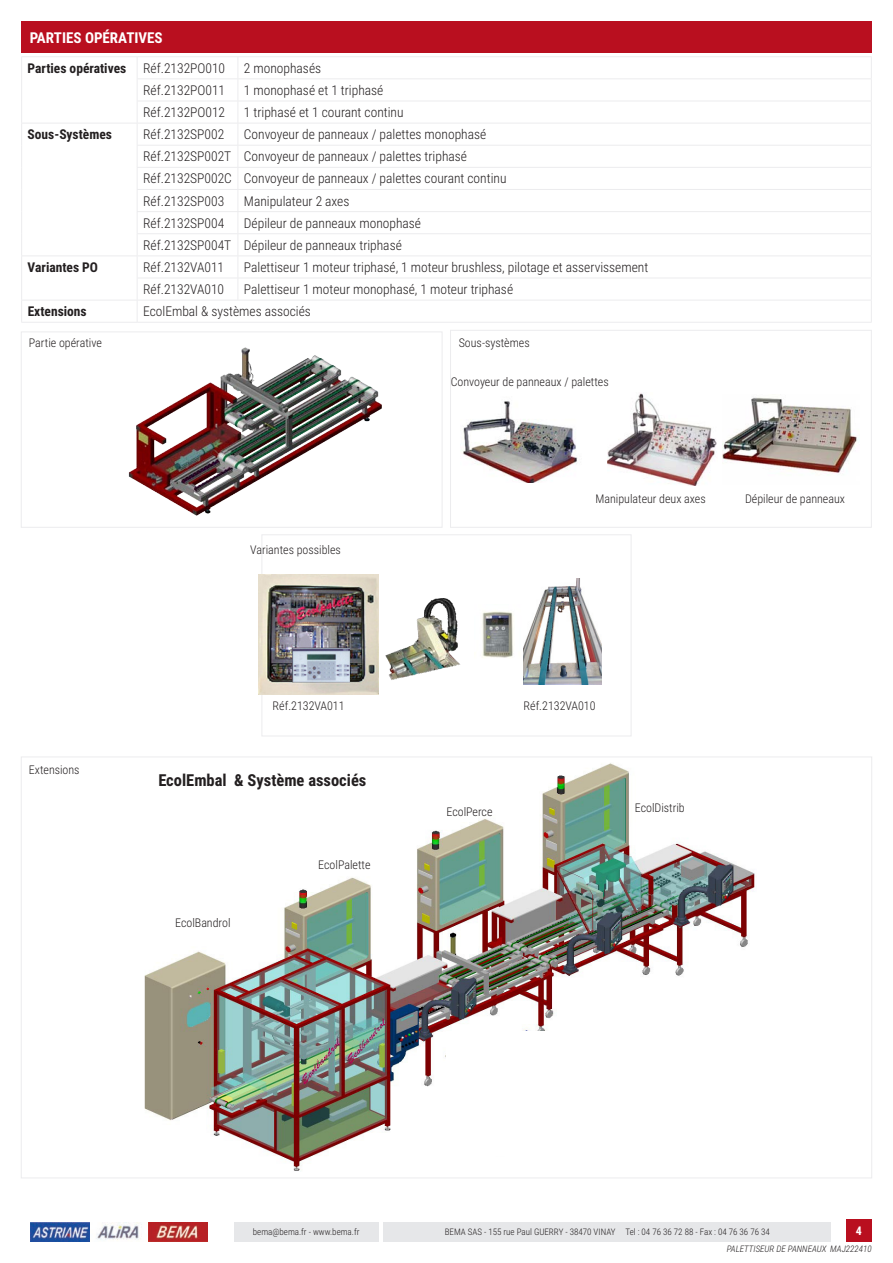
<style>
.page{position:relative;width:893px;height:1263px;background:#fff}
.page>*{position:absolute;margin:0;border:0;box-sizing:border-box;transform-origin:0 0}
.t1{font:700 16.5px "Roboto Condensed";color:#231f20}
.t2{font:700 15px "Roboto Condensed";color:#fff}
.Page_-_Titre_1_-_FC{font:300 13.5px "Roboto Condensed";color:#231f20}
.Page_-_Titre_1_-_FC-2{font:700 13.5px "Roboto Condensed";color:#231f20}
.t3{font:300 12px "Roboto Condensed";color:#231f20}
.t4{font:700 12px "Roboto Condensed";color:#fff}
.t5{font:300 9px "Roboto Condensed";color:#231f20}
.Version_Date_FC{font:italic 300 9px "Roboto Condensed";color:#231f20}
</style>
<div class="page">
<div style="left:846px;top:1219px;width:26px;height:23px;background:#b90f1f"></div>
<img style="left:31px;top:1222px;width:177px;height:20px">
<div style="left:384px;top:1222px;width:447px;height:20px;background:#e6e7e9"></div>
<div style="left:234px;top:1222px;width:144px;height:20px;background:#e6e7e9"></div>
<div style="left:261px;top:534px;width:370px;height:202px;border:1px solid #ececee"></div>
<div style="left:450px;top:330px;width:422px;height:198px;border:1px solid #ececee"></div>
<div style="left:21px;top:331px;width:421px;height:197px;border:1px solid #ececee"></div>
<div style="left:21px;top:21px;width:851px;height:32px;background:#b90f1f"></div>
<hr style="left:21px;top:56px;width:116px;height:1px;background:#ececee">
<hr style="left:137px;top:56px;width:101px;height:1px;background:#ececee">
<hr style="left:238px;top:56px;width:634px;height:1px;background:#ececee">
<hr style="left:137px;top:78px;width:101px;height:1px;background:#ececee">
<hr style="left:238px;top:78px;width:634px;height:1px;background:#ececee">
<hr style="left:137px;top:101px;width:101px;height:1px;background:#ececee">
<hr style="left:238px;top:101px;width:634px;height:1px;background:#ececee">
<hr style="left:21px;top:123px;width:116px;height:1px;background:#ececee">
<hr style="left:137px;top:123px;width:101px;height:1px;background:#ececee">
<hr style="left:238px;top:123px;width:634px;height:1px;background:#ececee">
<hr style="left:137px;top:145px;width:101px;height:1px;background:#ececee">
<hr style="left:238px;top:145px;width:634px;height:1px;background:#ececee">
<hr style="left:137px;top:167px;width:101px;height:1px;background:#ececee">
<hr style="left:238px;top:167px;width:634px;height:1px;background:#ececee">
<hr style="left:137px;top:189px;width:101px;height:1px;background:#ececee">
<hr style="left:238px;top:189px;width:634px;height:1px;background:#ececee">
<hr style="left:137px;top:211px;width:101px;height:1px;background:#ececee">
<hr style="left:238px;top:211px;width:634px;height:1px;background:#ececee">
<hr style="left:137px;top:233px;width:101px;height:1px;background:#ececee">
<hr style="left:238px;top:233px;width:634px;height:1px;background:#ececee">
<hr style="left:21px;top:255px;width:116px;height:1px;background:#ececee">
<hr style="left:137px;top:255px;width:101px;height:1px;background:#ececee">
<hr style="left:238px;top:255px;width:634px;height:1px;background:#ececee">
<hr style="left:137px;top:278px;width:101px;height:1px;background:#ececee">
<hr style="left:238px;top:278px;width:634px;height:1px;background:#ececee">
<hr style="left:21px;top:300px;width:116px;height:1px;background:#ececee">
<svg style="left:21px;top:57px;width:1px;height:265px"></svg>
<hr style="left:137px;top:300px;width:101px;height:1px;background:#ececee">
<svg style="left:137px;top:57px;width:1px;height:265px"></svg>
<hr style="left:238px;top:300px;width:634px;height:1px;background:#ececee">
<svg style="left:871px;top:57px;width:1px;height:265px"></svg>
<hr style="left:21px;top:322px;width:116px;height:1px;background:#ececee">
<hr style="left:137px;top:322px;width:101px;height:1px;background:#ececee">
<hr style="left:238px;top:322px;width:634px;height:1px;background:#ececee">
<img style="left:128px;top:347px;width:254px;height:169px">
<img style="left:723px;top:397px;width:136px;height:78px">
<img style="left:462px;top:401px;width:116px;height:81px">
<img style="left:607px;top:393px;width:110px;height:93px">
<img style="left:524px;top:578px;width:77px;height:107px">
<img style="left:482px;top:611px;width:31px;height:47px">
<img style="left:259px;top:574px;width:120px;height:120px">
<img style="left:385px;top:598px;width:76px;height:82px">
<img style="left:144px;top:763px;width:611px;height:408px">
<div style="left:446px;top:1031px;width:131px;height:125px;background:#fff"></div>
<p class="t2" style="left:30px;top:27px;width:134px">PARTIES OPÉRATIVES</p>
<p class="Page_-_Titre_1_-_FC-2" style="left:28px;top:59px;width:100px">Parties opératives</p>
<p class="Page_-_Titre_1_-_FC" style="left:143px;top:59px;width:84px">Réf.2132PO010</p>
<p class="Page_-_Titre_1_-_FC" style="left:244px;top:59px;width:79px">2 monophasés</p>
<p class="Page_-_Titre_1_-_FC" style="left:143px;top:81px;width:84px">Réf.2132PO011</p>
<p class="Page_-_Titre_1_-_FC" style="left:244px;top:81px;width:141px">1 monophasé et 1 triphasé</p>
<p class="Page_-_Titre_1_-_FC" style="left:143px;top:103px;width:84px">Réf.2132PO012</p>
<p class="Page_-_Titre_1_-_FC" style="left:244px;top:103px;width:161px">1 triphasé et 1 courant continu</p>
<p class="Page_-_Titre_1_-_FC-2" style="left:28px;top:125px;width:86px">Sous-Systèmes</p>
<p class="Page_-_Titre_1_-_FC" style="left:143px;top:125px;width:83px">Réf.2132SP002</p>
<p class="Page_-_Titre_1_-_FC" style="left:244px;top:125px;width:244px">Convoyeur de panneaux / palettes monophasé</p>
<p class="Page_-_Titre_1_-_FC" style="left:143px;top:147px;width:90px">Réf.2132SP002T</p>
<p class="Page_-_Titre_1_-_FC" style="left:244px;top:147px;width:225px">Convoyeur de panneaux / palettes triphasé</p>
<p class="Page_-_Titre_1_-_FC" style="left:143px;top:169px;width:90px">Réf.2132SP002C</p>
<p class="Page_-_Titre_1_-_FC" style="left:244px;top:169px;width:264px">Convoyeur de panneaux / palettes courant continu</p>
<p class="Page_-_Titre_1_-_FC" style="left:143px;top:191px;width:83px">Réf.2132SP003</p>
<p class="Page_-_Titre_1_-_FC" style="left:244px;top:191px;width:107px">Manipulateur 2 axes</p>
<p class="Page_-_Titre_1_-_FC" style="left:143px;top:213px;width:83px">Réf.2132SP004</p>
<p class="Page_-_Titre_1_-_FC" style="left:244px;top:213px;width:179px">Dépileur de panneaux monophasé</p>
<p class="Page_-_Titre_1_-_FC" style="left:143px;top:236px;width:90px">Réf.2132SP004T</p>
<p class="Page_-_Titre_1_-_FC" style="left:244px;top:236px;width:159px">Dépileur de panneaux triphasé</p>
<p class="Page_-_Titre_1_-_FC-2" style="left:28px;top:258px;width:72px">Variantes PO</p>
<p class="Page_-_Titre_1_-_FC" style="left:143px;top:258px;width:83px">Réf.2132VA011</p>
<p class="Page_-_Titre_1_-_FC" style="left:244px;top:258px;width:406px">Palettiseur 1 moteur triphasé, 1 moteur brushless, pilotage et asservissement</p>
<p class="Page_-_Titre_1_-_FC" style="left:143px;top:280px;width:83px">Réf.2132VA010</p>
<p class="Page_-_Titre_1_-_FC" style="left:244px;top:280px;width:271px">Palettiseur 1 moteur monophasé, 1 moteur triphasé</p>
<p class="Page_-_Titre_1_-_FC-2" style="left:28px;top:302px;width:61px">Extensions</p>
<p class="Page_-_Titre_1_-_FC" style="left:143px;top:302px;width:169px">EcolEmbal &amp; systèmes associés</p>
<p class="t3" style="left:29px;top:334px;width:74px">Partie opérative</p>
<p class="t3" style="left:451px;top:374px;width:159px">Convoyeur de panneaux / palettes</p>
<p class="t3" style="left:459px;top:334px;width:73px">Sous-systèmes</p>
<p class="t3" style="left:250px;top:541px;width:92px">Variantes possibles</p>
<p class="t3" style="left:595px;top:490px;width:112px">Manipulateur deux axes</p>
<p class="t3" style="left:745px;top:490px;width:101px">Dépileur de panneaux</p>
<p class="t3" style="left:29px;top:762px;width:52px">Extensions</p>
<p class="t3" style="left:273px;top:697px;width:74px">Réf.2132VA011</p>
<p class="t3" style="left:524px;top:697px;width:74px">Réf.2132VA010</p>
<p class="t1" style="left:158px;top:768px;width:210px">EcolEmbal &amp; Système associés</p>
<p class="t3" style="left:175px;top:914px;width:57px">EcolBandrol</p>
<p class="t3" style="left:318px;top:856px;width:54px">EcolPalette</p>
<p class="t3" style="left:446px;top:804px;width:48px">EcolPerce</p>
<p class="t3" style="left:635px;top:799px;width:51px">EcolDistrib</p>
<p class="t5" style="left:253px;top:1226px;width:108px">bema@bema.fr - www.bema.fr</p>
<p class="t5" style="left:445px;top:1226px;width:327px">BEMA SAS - 155 rue Paul GUERRY - 38470 VINAY Tel : 04 76 36 72 88 - Fax : 04 76 36 76 34</p>
<p class="t4" style="left:856px;top:1222px;width:8px">4</p>
<p class="Version_Date_FC" style="left:727px;top:1242px;width:147px">PALETTISEUR DE PANNEAUX MAJ222410</p>
</div>
